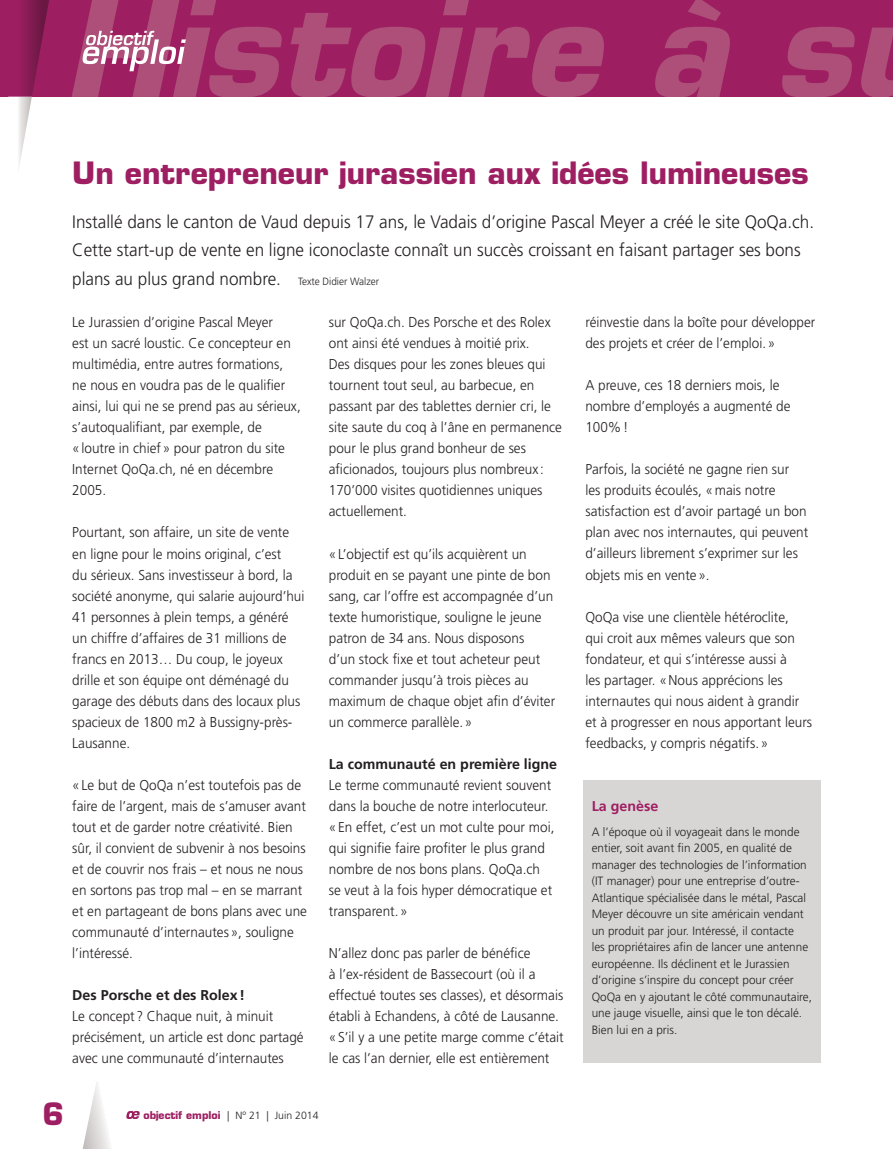
<style>
.page{position:relative;width:893px;height:1149px;background:#fff}
.page>*{position:absolute;margin:0;border:0;box-sizing:border-box;transform-origin:0 0}
.t1{font:italic 700 132.15px "Eurostile LT Std";color:#ad4f78}
.t2{font:700 30px "Eurostile LT Std";color:#9e1e62}
.t3{font:300 18px/28.5px "Frutiger LT Std";color:#231f20;scale:.95 1}
.t4{font:300 14.25px/21px "Frutiger LT Std";color:#231f20;scale:.95 1}
.t5{font:700 14.25px "Frutiger LT Std";color:#231f20}
.t6{font:700 14.25px "Frutiger LT Std";color:#9e1e62}
.t7{font:300 12px/16.5px "Frutiger LT Std";color:#231f20}
.t8{font:700 10.5px "Eurostile LT Std";color:#9e1e62}
.s1{font-size:10.5px}
.s2{font-family:"Frutiger LT Std";font-weight:300;color:#231f20}
</style>
<div class="page">
<svg style="left:83px;top:1083px;width:57px;height:65px"></svg>
<div style="left:0;top:0;width:893px;height:96px;background:#9e1e62"></div>
<svg style="left:82px;top:31px;width:104px;height:40px"></svg>
<img style="left:8px;top:96px;width:24px;height:69px">
<img style="left:22px;top:0;width:27px;height:96px">
<div style="left:583px;top:780px;width:238px;height:282px;background:#d8d6d5"></div>
<h1 class="t1" style="left:63px;top:-26px;width:789px">Histoire à s</h1>
<h2 class="t2" style="left:72px;top:159px;width:738px">Un entrepreneur jurassien aux idées lumineuses</h2>
<p class="t3" style="left:72px;top:208px;width:782px">Installé dans le canton de Vaud depuis 17 ans, le Vadais d’origine Pascal Meyer a créé le site QoQa.ch.<br>Cette start-up de vente en ligne iconoclaste connaît un succès croissant en faisant partager ses bons plans au plus grand nombre. <span class="s1">Texte Didier Walzer</span></p>
<p class="t4" style="left:72px;top:312px;width:242px">Le Jurassien d’origine Pascal Meyer<br>est un sacré loustic. Ce concepteur en multimédia, entre autres formations, ne nous en voudra pas de le qualifier ainsi, lui qui ne se prend pas au sérieux, s’autoqualifiant, par exemple, de<br>« loutre in chief » pour patron du site Internet QoQa.ch, né en décembre 2005.</p>
<p class="t4" style="left:72px;top:522px;width:246px">Pourtant, son affaire, un site de vente en ligne pour le moins original, c’est<br>du sérieux. Sans investisseur à bord, la société anonyme, qui salarie aujourd’hui 41 personnes à plein temps, a généré un chiffre d’affaires de 31 millions de francs en 2013… Du coup, le joyeux drille et son équipe ont déménagé du garage des débuts dans des locaux plus spacieux de 1800 m2 à Bussigny-près-Lausanne.</p>
<p class="t4" style="left:72px;top:774px;width:249px">« Le but de QoQa n’est toutefois pas de faire de l’argent, mais de s’amuser avant tout et de garder notre créativité. Bien sûr, il convient de subvenir à nos besoins et de couvrir nos frais – et nous ne nous en sortons pas trop mal – en se marrant et en partageant de bons plans avec une communauté d’internautes », souligne l’intéressé.</p>
<p class="t5" style="left:72px;top:987px;width:174px">Des Porsche et des Rolex !</p>
<p class="t4" style="left:72px;top:1005px;width:245px">Le concept ? Chaque nuit, à minuit précisément, un article est donc partagé avec une communauté d’internautes</p>
<p class="t4" style="left:329px;top:312px;width:247px">sur QoQa.ch. Des Porsche et des Rolex ont ainsi été vendues à moitié prix.<br>Des disques pour les zones bleues qui tournent tout seul, au barbecue, en passant par des tablettes dernier cri, le site saute du coq à l’âne en permanence pour le plus grand bonheur de ses aficionados, toujours plus nombreux :<br>170’000 visites quotidiennes uniques actuellement.</p>
<p class="t4" style="left:329px;top:543px;width:240px">« L’objectif est qu’ils acquièrent un produit en se payant une pinte de bon sang, car l’offre est accompagnée d’un texte humoristique, souligne le jeune patron de 34 ans. Nous disposons<br>d’un stock fixe et tout acheteur peut commander jusqu’à trois pièces au maximum de chaque objet afin d’éviter un commerce parallèle. »</p>
<p class="t5" style="left:329px;top:756px;width:230px">La communauté en première ligne</p>
<p class="t4" style="left:329px;top:774px;width:239px">Le terme communauté revient souvent dans la bouche de notre interlocuteur. « En effet, c’est un mot culte pour moi, qui signifie faire profiter le plus grand nombre de nos bons plans. QoQa.ch se veut à la fois hyper démocratique et transparent. »</p>
<p class="t4" style="left:329px;top:942px;width:249px">N’allez donc pas parler de bénéfice<br>à l’ex-résident de Bassecourt (où il a effectué toutes ses classes), et désormais établi à Echandens, à côté de Lausanne. « S’il y a une petite marge comme c’était le cas l’an dernier, elle est entièrement</p>
<p class="t4" style="left:585px;top:312px;width:244px">réinvestie dans la boîte pour développer des projets et créer de l’emploi. »</p>
<p class="t4" style="left:585px;top:375px;width:217px">A preuve, ces 18 derniers mois, le nombre d’employés a augmenté de<br>100% !</p>
<p class="t4" style="left:585px;top:459px;width:236px">Parfois, la société ne gagne rien sur<br>les produits écoulés, « mais notre satisfaction est d’avoir partagé un bon plan avec nos internautes, qui peuvent d’ailleurs librement s’exprimer sur les objets mis en vente ».</p>
<p class="t4" style="left:585px;top:606px;width:240px">QoQa vise une clientèle hétéroclite,<br>qui croit aux mêmes valeurs que son fondateur, et qui s’intéresse aussi à<br>les partager. « Nous apprécions les internautes qui nous aident à grandir et à progresser en nous apportant leurs feedbacks, y compris négatifs. »</p>
<p class="t6" style="left:592px;top:798px;width:68px">La genèse</p>
<p class="t7" style="left:592px;top:823px;width:222px">A l’époque où il voyageait dans le monde entier, soit avant fin 2005, en qualité de manager des technologies de l’information (IT manager) pour une entreprise d’outre-Atlantique spécialisée dans le métal, Pascal Meyer découvre un site américain vendant un produit par jour. Intéressé, il contacte<br>les propriétaires afin de lancer une antenne européenne. Ils déclinent et le Jurassien d’origine s’inspire du concept pour créer QoQa en y ajoutant le côté communautaire, une jauge visuelle, ainsi que le ton décalé.<br>Bien lui en a pris.</p>
<h2 class="t2" style="left:42px;top:1099px;width:23px">6</h2>
<p class="t8" style="left:143px;top:1109px;width:177px">objectif emploi <span class="s2">| Nº 21 | Juin 2014</span></p>
</div>
